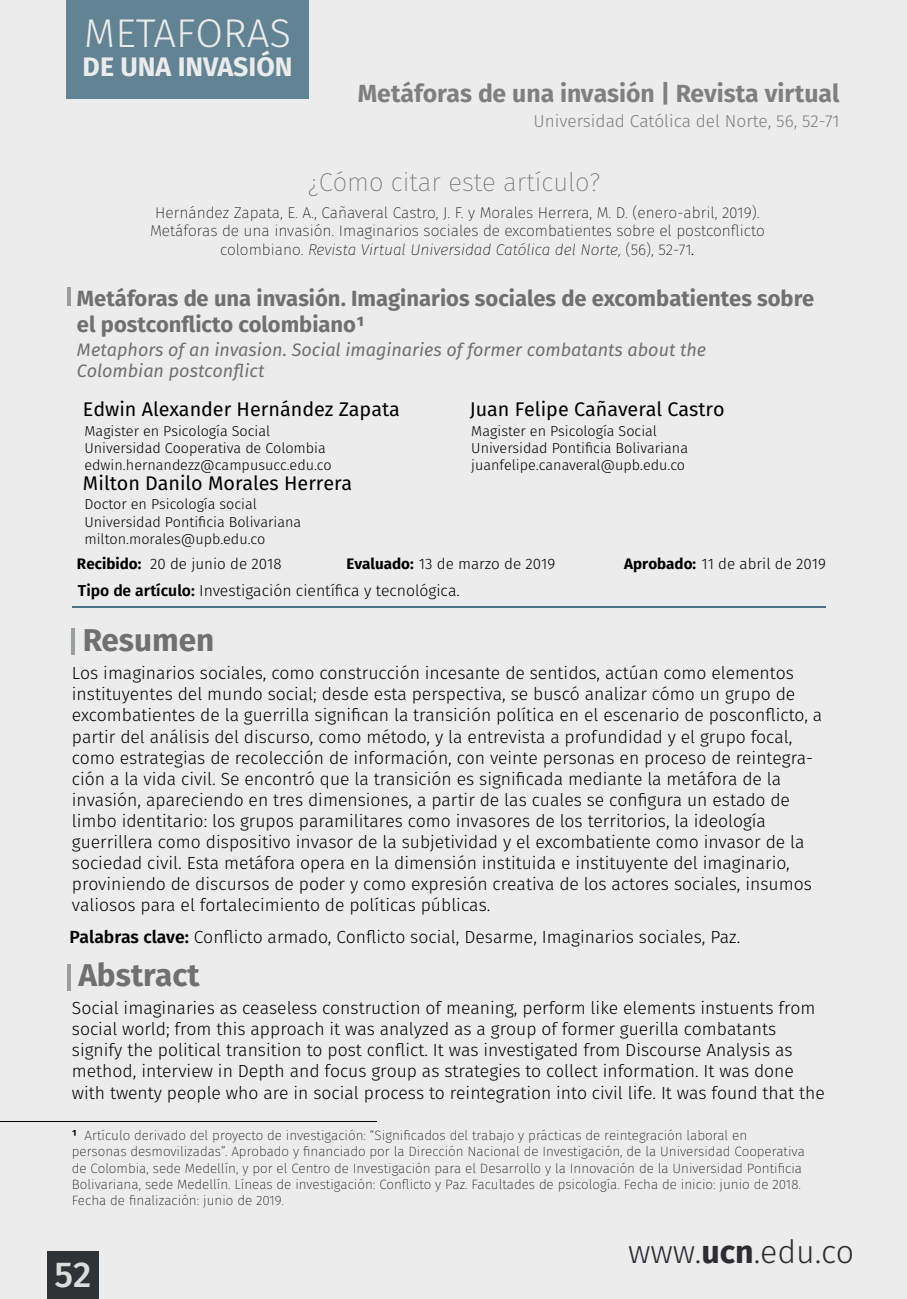
<style>
.page{position:relative;width:907px;height:1299px;background:#ececec}
.page>*{position:absolute;margin:0;border:0;box-sizing:border-box;transform-origin:0 0}
.t1{font:300 40.05px "Fira Sans";color:#ebebeb}
.t2{font:500 36px "Fira Sans";color:#dcdcdc}
.t3{font:300 32.18px "Fira Sans";color:#2d2e32}
.t4{font:700 31.5px "Fira Sans";color:#707070}
.t5{font:700 26.78px "Fira Sans";color:#ebebeb}
.t6{font:200 25.65px "Fira Sans";color:#707070}
.t7{font:700 24.75px "Fira Sans";color:#7f7f7f}
.t8{font:700 22.05px/26.3px "Fira Sans";color:#707070}
.t9{font:19.8px "Fira Sans";color:#000}
.t10{font:italic 18px/21.6px "Fira Sans";color:#707070}
.t11{font:300 17.55px/21.2px "Fira Sans";color:#000}
.t12{font:300 17.32px "Fira Sans";color:#7f7f7f}
.t13{font:300 15.75px "Fira Sans";color:#000}
.t14{font:200 15.53px/18.7px "Fira Sans";color:#000;text-align:center}
.t15{font:300 15.08px "Fira Sans";color:#000}
.t16{font:300 14.4px/17.3px "Fira Sans";color:#000}
.t17{font:200 13.5px/16.2px "Fira Sans";color:#000}
.s1{font-style:italic}
.s2{font-weight:300;font-style:italic}
.s3{font-weight:700}
.s4{font-weight:600}
</style>
<div class="page">
<div style="left:66px;top:0;width:243px;height:98px;background:#618393"></div>
<div style="left:47px;top:1252px;width:52px;height:47px;background:#2f3336"></div>
<hr style="left:72px;top:606px;width:753px;height:2px;background:#4c7386">
<hr style="left:67px;top:287px;width:3px;height:19px;background:#9a9e9f">
<hr style="left:72px;top:629px;width:3px;height:26px;background:#9a9e9f">
<hr style="left:0;top:1121px;width:377px;height:1px;background:#000">
<hr style="left:67px;top:964px;width:3px;height:26px;background:#9a9e9f">
<h1 class="t1" style="left:84px;top:5px;width:208px">METAFORAS</h1>
<h3 class="t5" style="left:83px;top:48px;width:211px">DE UNA INVASIÓN</h3>
<h3 class="t7" style="left:358px;top:76px;width:483px">Metáforas de una invasión | Revista virtual</h3>
<p class="t12" style="left:533px;top:108px;width:308px">Universidad Católica del Norte, 56, 52-71</p>
<h3 class="t6" style="left:308px;top:164px;width:294px">¿Cómo citar este artículo?</h3>
<p class="t14" style="left:150px;top:203px;width:616px">Hernández Zapata, E. A., Cañaveral Castro, J. F. y Morales Herrera, M. D. (enero-abril, 2019).<br>Metáforas de una invasión. Imaginarios sociales de excombatientes sobre el postconflicto colombiano. <span class="s1">Revista Virtual Universidad Católica del Norte,</span> (56), 52-71<span class="s2">.</span></p>
<p class="t8" style="left:77px;top:285px;width:739px">Metáforas de una invasión. Imaginarios sociales de excombatientes sobre el postconflicto colombiano1</p>
<p class="t10" style="left:77px;top:338px;width:631px">Metaphors of an invasion. Social imaginaries of former combatants about the<br>Colombian postconflict</p>
<p class="t9" style="left:83px;top:395px;width:318px">Edwin Alexander Hernández Zapata</p>
<p class="t16" style="left:84px;top:422px;width:249px">Magister en Psicología Social<br>Universidad Cooperativa de Colombia edwin.hernandezz@campusucc.edu.co</p>
<p class="t9" style="left:83px;top:469px;width:271px">Milton Danilo Morales Herrera</p>
<p class="t16" style="left:84px;top:496px;width:218px">Doctor en Psicología social<br>Universidad Pontificia Bolivariana milton.morales@upb.edu.co</p>
<p class="t9" style="left:470px;top:395px;width:256px">Juan Felipe Cañaveral Castro</p>
<p class="t16" style="left:471px;top:422px;width:218px">Magister en Psicología Social<br>Universidad Pontificia Bolivariana juanfelipe.canaveral@upb.edu.co</p>
<p class="t15" style="left:77px;top:553px;width:206px"><span class="s3">Recibido:</span> 20 de junio de 2018</p>
<p class="t15" style="left:346px;top:553px;width:210px"><span class="s3">Evaluado:</span> 13 de marzo de 2019</p>
<p class="t15" style="left:624px;top:553px;width:203px"><span class="s3">Aprobado:</span> 11 de abril de 2019</p>
<p class="t13" style="left:78px;top:579px;width:383px"><span class="s4">Tipo de artículo:</span> Investigación científica y tecnológica.</p>
<h3 class="t4" style="left:83px;top:618px;width:133px">Resumen</h3>
<p class="t11" style="left:72px;top:662px;width:752px">Los imaginarios sociales, como construcción incesante de sentidos, actúan como elementos instituyentes del mundo social; desde esta perspectiva, se buscó analizar cómo un grupo de excombatientes de la guerrilla significan la transición política en el escenario de posconflicto, a partir del análisis del discurso, como método, y la entrevista a profundidad y el grupo focal, como estrategias de recolección de información, con veinte personas en proceso de reintegra&shy;ción a la vida civil. Se encontró que la transición es significada mediante la metáfora de la invasión, apareciendo en tres dimensiones, a partir de las cuales se configura un estado de limbo identitario: los grupos paramilitares como invasores de los territorios, la ideología guerrillera como dispositivo invasor de la subjetividad y el excombatiente como invasor de la sociedad civil. Esta metáfora opera en la dimensión instituida e instituyente del imaginario, proviniendo de discursos de poder y como expresión creativa de los actores sociales, insumos valiosos para el fortalecimiento de políticas públicas.</p>
<p class="t11" style="left:70px;top:926px;width:672px"><span class="s4">Palabras clave:</span> Conflicto armado, Conflicto social, Desarme, Imaginarios sociales, Paz.</p>
<h3 class="t4" style="left:78px;top:953px;width:123px">Abstract</h3>
<p class="t11" style="left:72px;top:997px;width:754px">Social imaginaries as ceaseless construction of meaning, perform like elements instuents from social world; from this approach it was analyzed as a group of former guerilla combatants signify the political transition to post conflict. It was investigated from Discourse Analysis as method, interview in Depth and focus group as strategies to collect information. It was done with twenty people who are in social process to reintegration into civil life. It was found that the</p>
<p class="t17" style="left:72px;top:1127px;width:734px"><span class="s4">¹</span> Artículo derivado del proyecto de investigación: “Significados del trabajo y prácticas de reintegración laboral en personas desmovilizadas”. Aprobado y financiado por la Dirección Nacional de Investigación, de la Universidad Cooperativa de Colombia, sede Medellín, y por el Centro de Investigación para el Desarrollo y la Innovación de la Universidad Pontificia Bolivariana, sede Medellín. Líneas de investigación: Conflicto y Paz. Facultades de psicología. Fecha de inicio: junio de 2018.<br>Fecha de finalización: junio de 2019.</p>
<h2 class="t2" style="left:54px;top:1248px;width:38px">52</h2>
<h3 class="t3" style="left:628px;top:1229px;width:228px">www.<span class="s3">ucn</span>.edu.co</h3>
</div>
